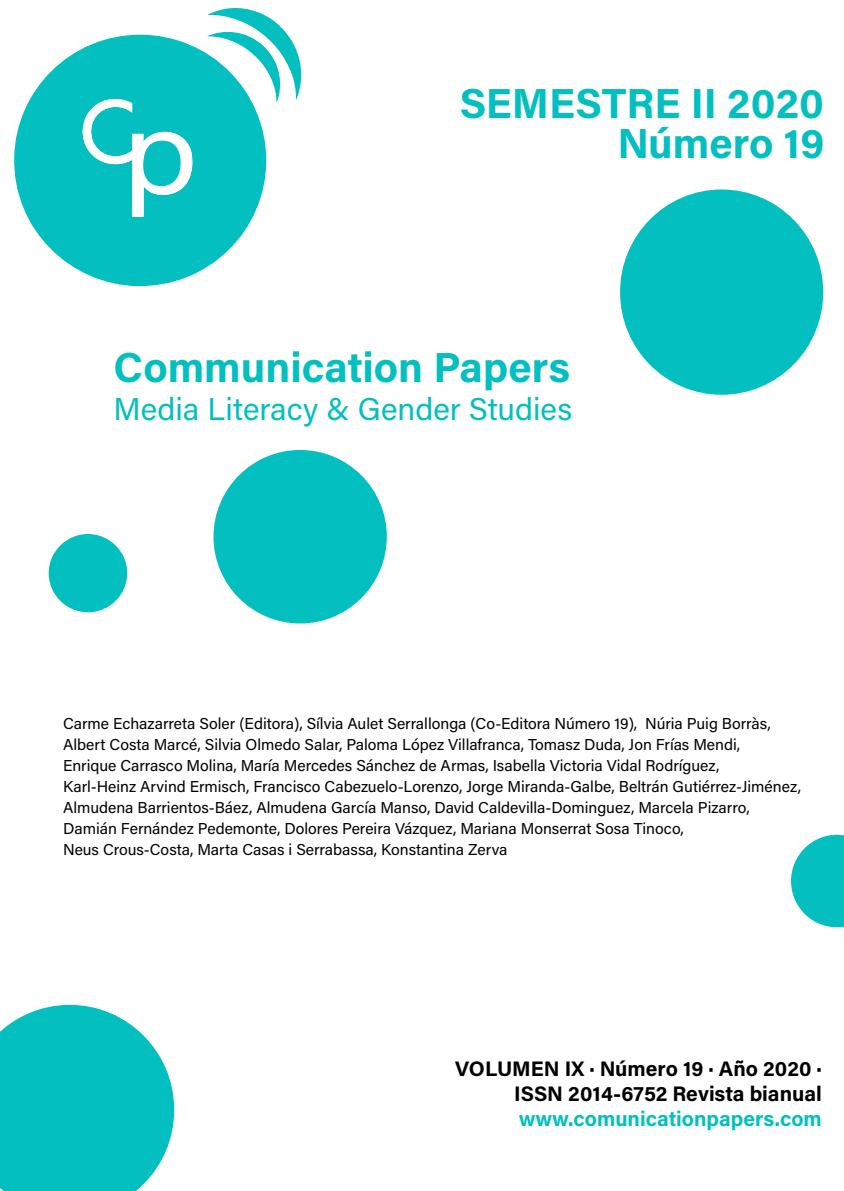
<style>
.page{position:relative;width:844px;height:1191px;background:#fff}
.page>*{position:absolute;margin:0;border:0;box-sizing:border-box;transform-origin:0 0}
.t1{font:700 42px "Acumin Pro";color:#04bfbf}
.t2{font:31.5px "Acumin Pro";color:#04bfbf}
.t3{font:700 21px/25.2px "Acumin Pro";color:#000;text-align:right}
.t4{font:700 21px "Acumin Pro";color:#04bfbf}
.t5{font:15.75px/21px "Acumin Pro";color:#000}
</style>
<div class="page">
<div style="left:620px;top:189px;width:203px;height:206px;background:#04bfbf;border-radius:50%"></div>
<svg style="left:0;top:1004px;width:174px;height:187px;background:#22c6c6"></svg>
<div style="left:213px;top:450px;width:173px;height:173px;background:#04bfbf;border-radius:50%"></div>
<svg style="left:791px;top:834px;width:52px;height:93px"></svg>
<div style="left:49px;top:534px;width:78px;height:78px;background:#04bfbf;border-radius:50%"></div>
<svg style="left:14px;top:34px;width:252px;height:253px;fill:#04bfbf"></svg>
<svg style="left:207px;top:8px;width:95px;height:95px"></svg>
<svg style="left:82px;top:98px;width:111px;height:119px"></svg>
<h1 class="t1" style="left:459px;top:73px;width:366px">SEMESTRE II 2020</h1>
<h1 class="t1" style="left:617px;top:114px;width:208px">Número 19</h1>
<h1 class="t1" style="left:114px;top:338px;width:458px">Communication Papers</h1>
<h2 class="t2" style="left:114px;top:387px;width:460px">Media Literacy &amp; Gender Studies</h2>
<p class="t5" style="left:63px;top:712px;width:739px">Carme Echazarreta Soler (Editora), Sílvia Aulet Serrallonga (Co-Editora Número 19), Núria Puig Borràs, Albert Costa Marcé, Silvia Olmedo Salar, Paloma López Villafranca, Tomasz Duda, Jon Frías Mendi,<br>Enrique Carrasco Molina, María Mercedes Sánchez de Armas, Isabella Victoria Vidal Rodríguez,<br>Karl-Heinz Arvind Ermisch, Francisco Cabezuelo-Lorenzo, Jorge Miranda-Galbe, Beltrán Gutiérrez-Jiménez, Almudena Barrientos-Báez, Almudena García Manso, David Caldevilla-Dominguez, Marcela Pizarro, Damián Fernández Pedemonte, Dolores Pereira Vázquez, Mariana Monserrat Sosa Tinoco,<br>Neus Crous-Costa, Marta Casas i Serrabassa, Konstantina Zerva</p>
<h3 class="t3" style="left:455px;top:1055px;width:368px">VOLUMEN IX · Número 19 · Año 2020 ·<br>ISSN 2014-6752 Revista bianual</h3>
<h3 class="t4" style="left:518px;top:1104px;width:304px">www.comunicationpapers.com</h3>
</div>
